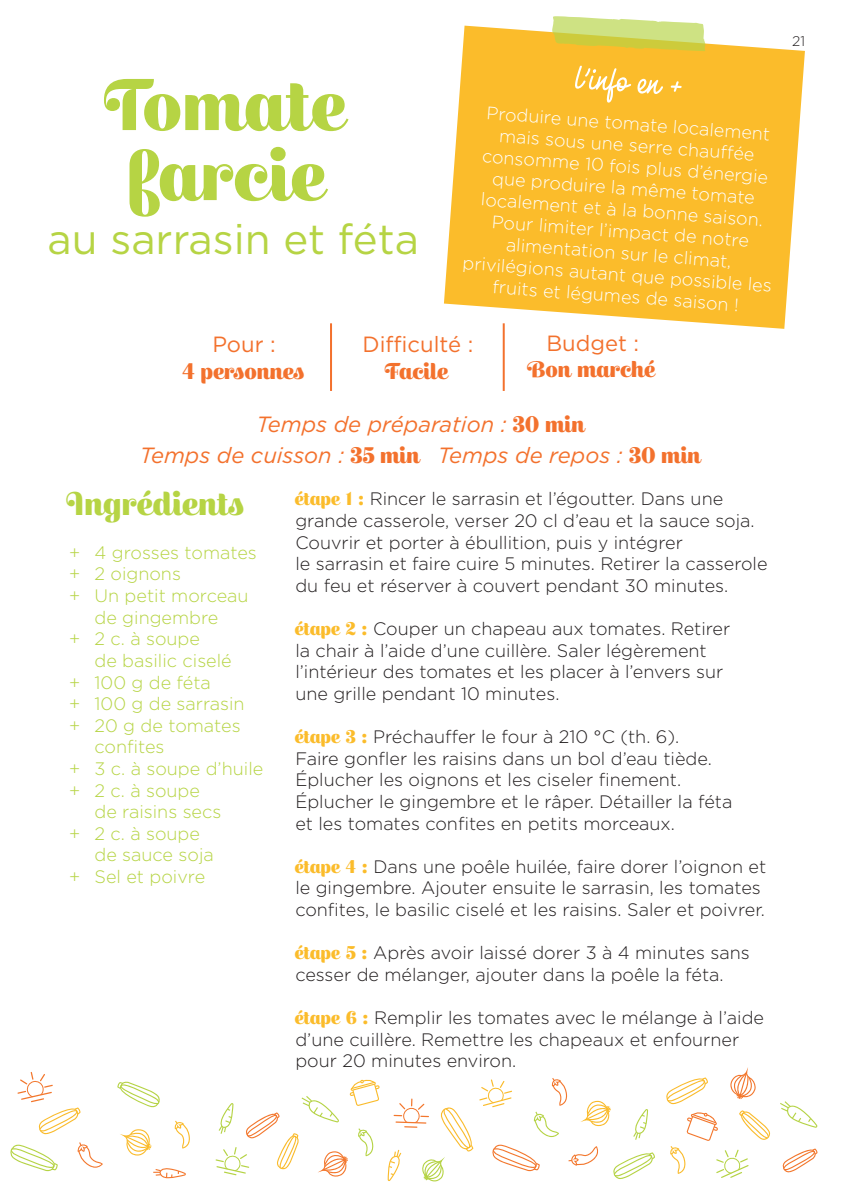
<style>
.page{position:relative;width:842px;height:1191px;background:#fff}
.page>*{position:absolute;margin:0;border:0;box-sizing:border-box;transform-origin:0 0}
.t1{font:500 70px/70px "Escafina";color:#b6d444}
.t2{font:700 50px "Monolina";color:#fff}
.t3{font:42px "Gotham";color:#b6d444}
.t4{font:500 32px "Escafina";color:#b6d444}
.t5{font:italic 22px/31.2px "Gotham";color:#f3712d;text-align:center}
.t6{font:500 22px "Escafina";color:#f3712d}
.t7{font:22px "Gotham";color:#f3712d}
.t8{font:300 18px/21.6px "Gotham";color:#231f20}
.t9{font:300 18px/21.6px "Gotham";color:#fff;text-align:center}
.t10{font:300 18px/21.6px "Gotham";color:#b6d444}
.t11{font:300 14px "Gotham";color:#231f20}
.s1{font-family:"Escafina";font-weight:500;font-style:normal}
.s2{font-family:"Escafina";font-weight:500;color:#fbbc2b}
</style>
<div class="page">
<svg style="left:174px;top:1120px;width:16px;height:28px"></svg>
<svg style="left:120px;top:1129px;width:32px;height:26px"></svg>
<svg style="left:153px;top:1168px;width:33px;height:10px"></svg>
<svg style="left:117px;top:1081px;width:43px;height:27px"></svg>
<svg style="left:77px;top:1142px;width:26px;height:26px"></svg>
<svg style="left:10px;top:1144px;width:48px;height:27px"></svg>
<svg style="left:670px;top:1146px;width:16px;height:27px"></svg>
<svg style="left:780px;top:1101px;width:37px;height:26px"></svg>
<svg style="left:739px;top:1110px;width:32px;height:30px"></svg>
<svg style="left:782px;top:1148px;width:36px;height:25px"></svg>
<svg style="left:666px;top:1077px;width:42px;height:27px"></svg>
<svg style="left:730px;top:1067px;width:26px;height:32px"></svg>
<svg style="left:686px;top:1112px;width:32px;height:28px"></svg>
<svg style="left:216px;top:1079px;width:164px;height:97px"></svg>
<svg style="left:716px;top:1149px;width:33px;height:29px"></svg>
<svg style="left:17px;top:1072px;width:64px;height:62px"></svg>
<svg style="left:388px;top:1078px;width:267px;height:103px"></svg>
<svg style="left:444px;top:26px;width:361px;height:303px;background:#fbc343"></svg>
<svg style="left:552px;top:16px;width:153px;height:35px;background:#d8da74"></svg>
<hr style="left:330px;top:323px;width:2px;height:68px;background:#f3712d">
<hr style="left:503px;top:323px;width:2px;height:68px;background:#f3712d">
<h1 class="t1" style="left:109px;top:77px;width:242px">Tomate farcie</h1>
<h3 class="t3" style="left:48px;top:212px;width:373px">au sarrasin et féta</h3>
<h2 class="t2" style="left:578px;top:51px;width:108px;rotate:4deg">l’info en +</h2>
<p class="t9" style="left:474px;top:101px;width:311px;rotate:4deg">Produire une tomate localement mais sous une serre chauff ée consomme 10 fois plus d’énergie que produire la même tomate localement et à la bonne saison.<br>Pour limiter l’impact de notre alimentation sur le climat, privilégions autant que possible les fruits et légumes de saison !</p>
<p class="t7" style="left:212px;top:330px;width:65px">Pour :</p>
<p class="t6" style="left:183px;top:356px;width:124px">4 personnes</p>
<p class="t7" style="left:363px;top:330px;width:112px">Difficulté :</p>
<p class="t6" style="left:387px;top:356px;width:64px">Facile</p>
<p class="t7" style="left:546px;top:329px;width:94px">Budget :</p>
<p class="t6" style="left:529px;top:355px;width:129px">Bon marché</p>
<p class="t5" style="left:140px;top:408px;width:563px">Temps de préparation : <span class="s1">30 min<br></span>Temps de cuisson : <span class="s1">35 min</span> Temps de repos : <span class="s1">30 min</span></p>
<h3 class="t4" style="left:69px;top:483px;width:178px">Ingrédients</h3>
<p class="t10" style="left:95px;top:541px;width:170px">4 grosses tomates<br>2 oignons<br>Un petit morceau de gingembre<br>2 c. à soupe<br>de basilic ciselé<br>100 g de féta<br>100 g de sarrasin<br>20 g de tomates confites<br>3 c. à soupe d’huile<br>2 c. à soupe<br>de raisins secs<br>2 c. à soupe<br>de sauce soja<br>Sel et poivre</p>
<p class="t10" style="left:69px;top:541px;width:13px;text-align:justify">+ + +</p>
<p class="t10" style="left:69px;top:627px;width:13px">+</p>
<p class="t10" style="left:69px;top:671px;width:13px;text-align:justify">+ + +</p>
<p class="t10" style="left:69px;top:757px;width:13px">+ +</p>
<p class="t10" style="left:69px;top:822px;width:13px">+</p>
<p class="t10" style="left:69px;top:865px;width:13px">+</p>
<p class="t8" style="left:295px;top:488px;width:474px"><span class="s2">étape 1 :</span> Rincer le sarrasin et l’égoutter. Dans une grande casserole, verser 20 cl d’eau et la sauce soja.<br>Couvrir et porter à ébullition, puis y intégrer<br>le sarrasin et faire cuire 5 minutes. Retirer la casserole du feu et réserver à couvert pendant 30 minutes.</p>
<p class="t8" style="left:295px;top:617px;width:436px"><span class="s2">étape 2 :</span> Couper un chapeau aux tomates. Retirer la chair à l’aide d’une cuillère. Saler légèrement l’intérieur des tomates et les placer à l’envers sur une grille pendant 10 minutes.</p>
<p class="t8" style="left:295px;top:725px;width:439px"><span class="s2">étape 3 :</span> Préchauffer le four à 210 °C (th. 6).<br>Faire gonfler les raisins dans un bol d’eau tiède.<br>Éplucher les oignons et les ciseler finement.<br>Éplucher le gingembre et le râper. Détailler la féta et les tomates confites en petits morceaux.</p>
<p class="t8" style="left:295px;top:855px;width:472px"><span class="s2">étape 4 :</span> Dans une poêle huilée, faire dorer l’oignon et le gingembre. Ajouter ensuite le sarrasin, les tomates confites, le basilic ciselé et les raisins. Saler et poivrer.</p>
<p class="t8" style="left:295px;top:941px;width:456px"><span class="s2">étape 5 :</span> Après avoir laissé dorer 3 à 4 minutes sans cesser de mélanger, ajouter dans la poêle la féta.</p>
<p class="t8" style="left:295px;top:1006px;width:470px"><span class="s2">étape 6 :</span> Remplir les tomates avec le mélange à l’aide d’une cuillère. Remettre les chapeaux et enfourner pour 20 minutes environ.</p>
<p class="t11" style="left:792px;top:33px;width:14px">21</p>
</div>
